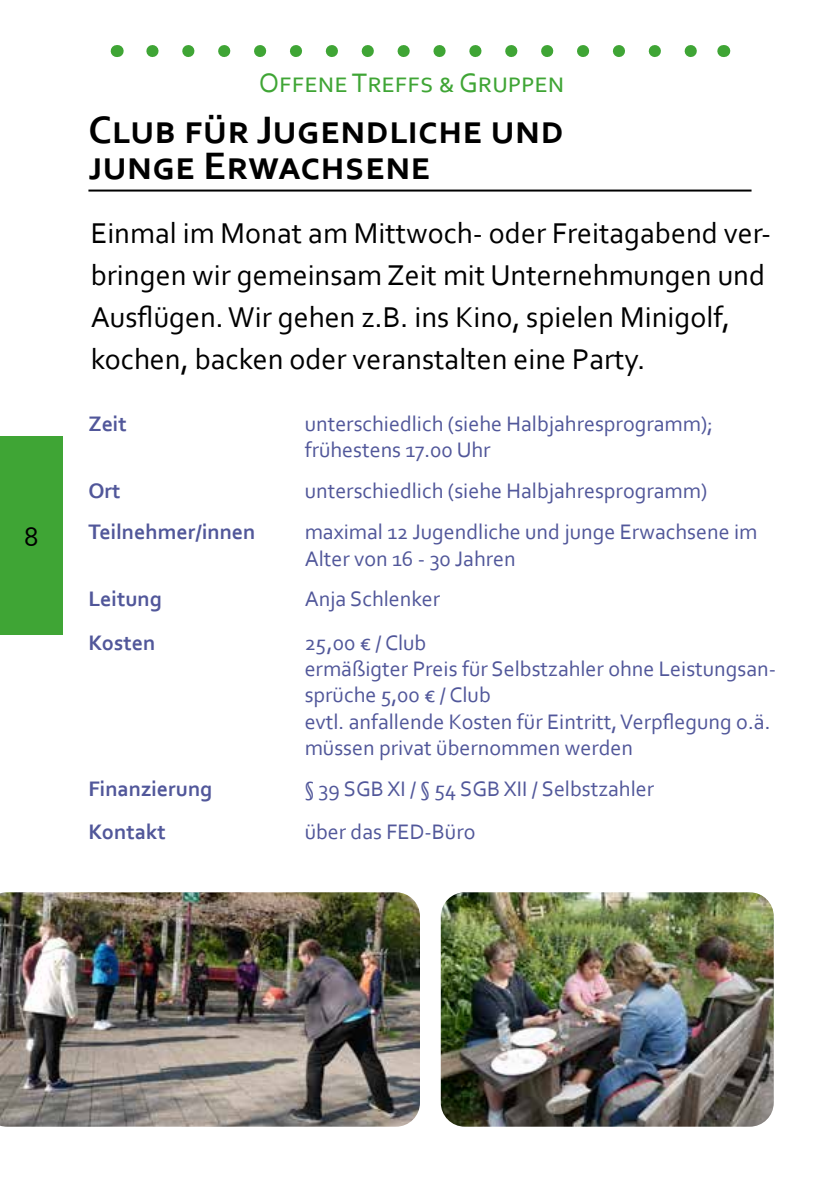
<style>
.page{position:relative;width:840px;height:1191px;background:#fff}
.page>*{position:absolute;margin:0;border:0;box-sizing:border-box;transform-origin:0 0}
.t1{font:700 40px/36px "Corbel";color:#000}
.t2{font:30px/42px "Corbel";color:#000}
.t3{font:28px "Corbel";color:#3fa535}
.t4{font:28px "Corbel";color:#000}
.t5{font:22px/26.4px "Corbel";color:#51579a}
.t6{font:700 22px "Corbel";color:#51579a}
</style>
<div class="page">
<img style="left:0;top:892px;width:420px;height:234px">
<hr style="left:88px;top:189px;width:663px;height:2px;background:#000">
<div style="left:0;top:437px;width:62px;height:198px;background:#3fa535"></div>
<svg style="left:152px;top:45px;width:545px;height:12px"></svg>
<svg style="left:117px;top:45px;width:1px;height:12px"></svg>
<svg style="left:723px;top:45px;width:1px;height:12px"></svg>
<img style="left:440px;top:892px;width:333px;height:234px">
<p class="t4" style="left:24px;top:520px;width:16px">8</p>
<p class="t3" style="left:258px;top:65px;width:307px">Offene Treffs &amp; Gruppen</p>
<h1 class="t1" style="left:88px;top:111px;width:476px">Club für Jugendliche und junge Erwachsene</h1>
<h2 class="t2" style="left:91px;top:211px;width:681px">Einmal im Monat am Mittwoch- oder Freitagabend ver&shy;bringen wir gemeinsam Zeit mit Unternehmungen und Ausflügen. Wir gehen z.B. ins Kino, spielen Minigolf, kochen, backen oder veranstalten eine Party.</h2>
<p class="t6" style="left:88px;top:410px;width:40px">Zeit</p>
<p class="t5" style="left:304px;top:410px;width:410px">unterschiedlich (siehe Halbjahresprogramm); frühestens 17.00 Uhr</p>
<p class="t6" style="left:88px;top:477px;width:34px">Ort</p>
<p class="t5" style="left:304px;top:477px;width:404px">unterschiedlich (siehe Halbjahresprogramm)</p>
<p class="t6" style="left:88px;top:518px;width:168px">Teilnehmer/innen</p>
<p class="t5" style="left:304px;top:518px;width:454px">maximal 12 Jugendliche und junge Erwachsene im<br>Alter von 16 - 30 Jahren</p>
<p class="t6" style="left:88px;top:585px;width:75px">Leitung</p>
<p class="t5" style="left:304px;top:585px;width:137px">Anja Schlenker</p>
<p class="t6" style="left:88px;top:628px;width:68px">Kosten</p>
<p class="t5" style="left:304px;top:628px;width:473px">25,00 € / Club<br>ermäßigter Preis für Selbstzahler ohne Leistungsan&shy;sprüche 5,00 € / Club<br>evtl. anfallende Kosten für Eintritt, Verpflegung o.ä. müssen privat übernommen werden</p>
<p class="t6" style="left:88px;top:775px;width:125px">Finanzierung</p>
<p class="t5" style="left:304px;top:775px;width:351px">§ 39 SGB XI / § 54 SGB XII / Selbstzahler</p>
<p class="t6" style="left:88px;top:818px;width:79px">Kontakt</p>
<p class="t5" style="left:304px;top:818px;width:172px">über das FED-Büro</p>
</div>
